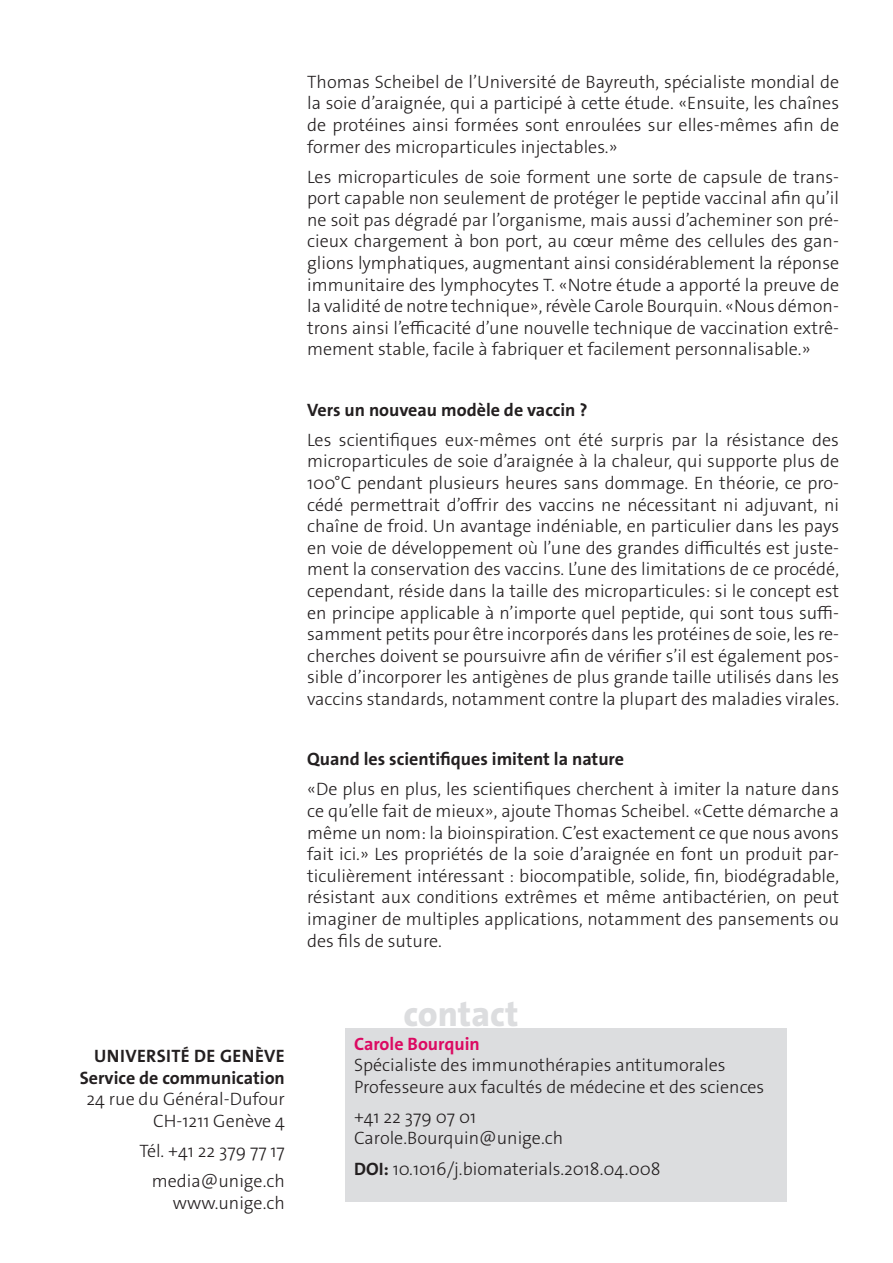
<style>
.page{position:relative;width:893px;height:1263px;background:#fff}
.page>*{position:absolute;margin:0;border:0;box-sizing:border-box;transform-origin:0 0}
._4__texte_courant{font:800 35.7px "The Sans Os F";color:#dcdddf}
._4__texte_courant-2{font:300 18px/21.6px "The Sans Os F";color:#231f20;text-align:justify}
.texte_courant{font:300 18px/21.6px "The Sans Os F";color:#231f20;text-align:right}
._4__texte_courant-3{font:700 18px "The Sans Os F";color:#231f20}
.texte_courant-2{font:700 18px "The Sans Os F";letter-spacing:.02em;color:#231f20}
.s1{font-weight:700}
.s2{font-weight:700;color:#db0a62}
</style>
<div class="page">
<div style="left:345px;top:1028px;width:442px;height:173px;background:#dcdddf"></div>
<p class="texte_courant-2" style="left:94px;top:1044px;width:192px">UNIVERSITÉ DE GENÈVE</p>
<p class="texte_courant" style="left:80px;top:1067px;width:207px"><span class="s1">Service de communication<br></span>24 rue du Général-Dufour<br>CH-1211 Genève 4</p>
<p class="texte_courant" style="left:139px;top:1140px;width:147px">Tél. +41 22 379 77 17</p>
<p class="texte_courant" style="left:152px;top:1170px;width:135px">media@unige.ch www.unige.ch</p>
<p class="_4__texte_courant-2" style="left:307px;top:71px;width:533px">Thomas Scheibel de l’Université de Bayreuth, spécialiste mondial de la soie d’araignée, qui a participé à cette étude. «Ensuite, les chaînes de protéines ainsi formées sont enroulées sur elles-mêmes afin de former des microparticules injectables.»</p>
<p class="_4__texte_courant-2" style="left:307px;top:166px;width:533px">Les microparticules de soie forment une sorte de capsule de trans&shy;port capable non seulement de protéger le peptide vaccinal afin qu’il ne soit pas dégradé par l’organisme, mais aussi d’acheminer son pré&shy;cieux chargement à bon port, au cœur même des cellules des gan&shy;glions lymphatiques, augmentant ainsi considérablement la réponse immunitaire des lymphocytes T. «Notre étude a apporté la preuve de la validité de notre technique», révèle Carole Bourquin. «Nous démon&shy;trons ainsi l’efficacité d’une nouvelle technique de vaccination extrê&shy;mement stable, facile à fabriquer et facilement personnalisable.»</p>
<p class="_4__texte_courant-3" style="left:307px;top:398px;width:282px">Vers un nouveau modèle de vaccin ?</p>
<p class="_4__texte_courant-2" style="left:307px;top:429px;width:533px">Les scientifiques eux-mêmes ont été surpris par la résistance des microparticules de soie d’araignée à la chaleur, qui supporte plus de 100°C pendant plusieurs heures sans dommage. En théorie, ce pro&shy;cédé permettrait d’offrir des vaccins ne nécessitant ni adjuvant, ni chaîne de froid. Un avantage indéniable, en particulier dans les pays en voie de développement où l’une des grandes difficultés est juste&shy;ment la conservation des vaccins. L’une des limitations de ce procédé, cependant, réside dans la taille des microparticules: si le concept est en principe applicable à n’importe quel peptide, qui sont tous suffi&shy;samment petits pour être incorporés dans les protéines de soie, les re&shy;cherches doivent se poursuivre afin de vérifier s’il est également pos&shy;sible d’incorporer les antigènes de plus grande taille utilisés dans les vaccins standards, notamment contre la plupart des maladies virales.</p>
<p class="_4__texte_courant-3" style="left:307px;top:748px;width:318px">Quand les scientifiques imitent la nature</p>
<p class="_4__texte_courant-2" style="left:307px;top:779px;width:533px">«De plus en plus, les scientifiques cherchent à imiter la nature dans ce qu’elle fait de mieux», ajoute Thomas Scheibel. «Cette démarche a même un nom: la bioinspiration. C’est exactement ce que nous avons fait ici.» Les propriétés de la soie d’araignée en font un produit par&shy;ticulièrement intéressant : biocompatible, solide, fin, biodégradable, résistant aux conditions extrêmes et même antibactérien, on peut imaginer de multiples applications, notamment des pansements ou des fils de suture.</p>
<p class="_4__texte_courant" style="left:404px;top:991px;width:116px">contact</p>
<p class="_4__texte_courant-2" style="left:354px;top:1033px;width:412px;text-align:left"><span class="s2">Carole Bourquin<br></span>Spécialiste des immunothérapies antitumorales<br>Professeure aux facultés de médecine et des sciences</p>
<p class="_4__texte_courant-2" style="left:354px;top:1106px;width:211px">+41 22 379 07 01<br>Carole.Bourquin@unige.ch</p>
<p class="_4__texte_courant-2" style="left:354px;top:1158px;width:308px"><span class="s1">DOI:</span> 10.1016/j.biomaterials.2018.04.008</p>
</div>
